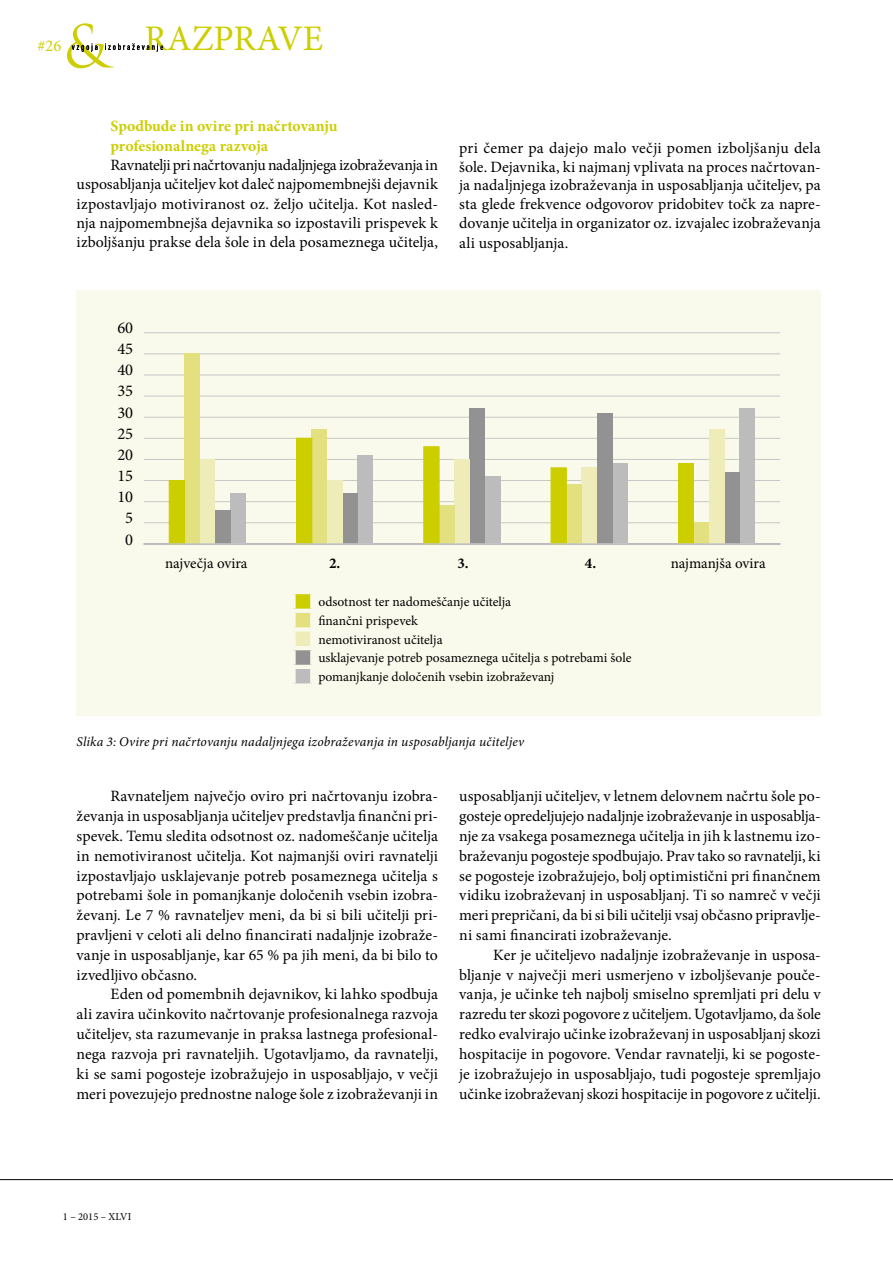
<style>
.page{position:relative;width:893px;height:1263px;background:#fff}
.page>*{position:absolute;margin:0;border:0;box-sizing:border-box;transform-origin:0 0}
.t1{font:36px "Minion Pro";color:#cdce00}
.t2{font:16.5px/21.1px "Minion Pro";color:#000;text-align:center}
.t3{font:16.5px "Minion Pro";color:#cdce00}
.t4{font:15.75px/19.8px "Minion Pro";color:#000;text-align:justify}
.t5{font:700 15.75px/19.8px "Minion Pro";color:#cdce00}
.t6{font:15px "Minion Pro";color:#000}
.t7{font:700 15px "Minion Pro";color:#000}
.t8{font:13.5px/18.8px "Minion Pro";color:#000}
.t9{font:italic 13.5px "Minion Pro";letter-spacing:.01em;color:#000}
.t10{font:10.5px "Minion Pro";color:#000}
</style>
<div class="page">
<hr style="left:0;top:1179px;width:893px;height:1px;background:#000">
<div style="left:77px;top:290px;width:744px;height:425px;background:#fafaec"></div>
<hr style="left:144px;top:522px;width:636px;height:1px;background:#c6c6c6">
<hr style="left:144px;top:501px;width:636px;height:1px;background:#c6c6c6">
<hr style="left:144px;top:480px;width:636px;height:1px;background:#c6c6c6">
<hr style="left:144px;top:459px;width:636px;height:1px;background:#c6c6c6">
<hr style="left:144px;top:438px;width:636px;height:1px;background:#c6c6c6">
<hr style="left:144px;top:417px;width:636px;height:1px;background:#c6c6c6">
<hr style="left:144px;top:396px;width:636px;height:1px;background:#c6c6c6">
<hr style="left:144px;top:375px;width:636px;height:1px;background:#c6c6c6">
<hr style="left:144px;top:353px;width:636px;height:1px;background:#c6c6c6">
<hr style="left:144px;top:332px;width:636px;height:1px;background:#c6c6c6">
<div style="left:230px;top:493px;width:16px;height:51px;background:#bcbcbc"></div>
<div style="left:358px;top:455px;width:15px;height:89px;background:#bcbcbc"></div>
<div style="left:485px;top:476px;width:15px;height:68px;background:#bcbcbc"></div>
<div style="left:612px;top:464px;width:15px;height:80px;background:#bcbcbc"></div>
<div style="left:739px;top:409px;width:16px;height:135px;background:#bcbcbc"></div>
<div style="left:215px;top:510px;width:15px;height:34px;background:#929292"></div>
<div style="left:342px;top:493px;width:16px;height:51px;background:#929292"></div>
<div style="left:470px;top:409px;width:15px;height:135px;background:#929292"></div>
<div style="left:597px;top:413px;width:15px;height:131px;background:#929292"></div>
<div style="left:724px;top:472px;width:15px;height:72px;background:#929292"></div>
<div style="left:200px;top:459px;width:15px;height:85px;background:#eeedb9"></div>
<div style="left:327px;top:480px;width:15px;height:64px;background:#eeedb9"></div>
<div style="left:454px;top:459px;width:16px;height:85px;background:#eeedb9"></div>
<div style="left:582px;top:468px;width:15px;height:76px;background:#eeedb9"></div>
<div style="left:709px;top:430px;width:15px;height:114px;background:#eeedb9"></div>
<div style="left:185px;top:354px;width:15px;height:190px;background:#e2e07f"></div>
<div style="left:312px;top:430px;width:15px;height:114px;background:#e2e07f"></div>
<div style="left:439px;top:506px;width:15px;height:38px;background:#e2e07f"></div>
<div style="left:566px;top:485px;width:16px;height:59px;background:#e2e07f"></div>
<div style="left:694px;top:523px;width:15px;height:21px;background:#e2e07f"></div>
<div style="left:169px;top:480px;width:16px;height:64px;background:#cdce00;border:1px solid #cdce00"></div>
<div style="left:296px;top:438px;width:16px;height:106px;background:#cdce00"></div>
<div style="left:423px;top:446px;width:17px;height:98px;background:#cdce00;border:1px solid #cdce00"></div>
<div style="left:550px;top:467px;width:17px;height:77px;background:#cdce00;border:1px solid #cdce00"></div>
<div style="left:678px;top:464px;width:16px;height:80px;background:#cdce00"></div>
<div style="left:293px;top:592px;width:19px;height:19px;background:#cdce00"></div>
<div style="left:293px;top:611px;width:19px;height:18px;background:#e2e07f"></div>
<div style="left:293px;top:629px;width:19px;height:19px;background:#eeedb9"></div>
<div style="left:293px;top:648px;width:19px;height:19px;background:#929292"></div>
<div style="left:293px;top:667px;width:19px;height:19px;background:#bcbcbc"></div>
<hr style="left:291px;top:590px;width:23px;height:4px;background:#fafaec">
<div style="left:291px;top:594px;width:5px;height:15px;background:#fafaec"></div>
<svg style="left:310px;top:594px;width:2px;height:15px"></svg>
<svg style="left:293px;top:609px;width:19px;height:4px"></svg>
<div style="left:291px;top:613px;width:5px;height:14px;background:#fafaec"></div>
<svg style="left:310px;top:613px;width:2px;height:14px"></svg>
<div style="left:291px;top:627px;width:23px;height:5px;background:#fafaec"></div>
<div style="left:291px;top:632px;width:5px;height:14px;background:#fafaec"></div>
<hr style="left:310px;top:632px;width:4px;height:14px;background:#fafaec">
<hr style="left:291px;top:646px;width:23px;height:4px;background:#fafaec">
<div style="left:291px;top:650px;width:5px;height:15px;background:#fafaec"></div>
<svg style="left:310px;top:650px;width:2px;height:15px"></svg>
<hr style="left:291px;top:665px;width:23px;height:4px;background:#fafaec">
<div style="left:291px;top:669px;width:5px;height:14px;background:#fafaec"></div>
<svg style="left:310px;top:669px;width:2px;height:14px"></svg>
<div style="left:291px;top:683px;width:23px;height:5px;background:#fafaec"></div>
<hr style="left:144px;top:543px;width:636px;height:2px;background:#c6c6c6">
<svg style="left:67px;top:23px;width:96px;height:45px"></svg>
<p class="t3" style="left:38px;top:35px;width:25px">#26</p>
<h1 class="t1" style="left:144px;top:14px;width:180px">RAZPRAVE</h1>
<p class="t5" style="left:111px;top:116px;width:228px">Spodbude in ovire pri načrtovanju profesionalnega razvoja</p>
<p class="t4" style="left:77px;top:155px;width:363px;line-height:19.4px;text-indent:34px">Ravnatelji pri načrtovanju nadaljnjega izobraževanja in usposabljanja učiteljev kot daleč najpomembnejši dejavnik izpostavljajo motiviranost oz. željo učitelja. Kot nasled&shy;nja najpomembnejša dejavnika so izpostavili prispevek k izboljšanju prakse dela šole in dela posameznega učitelja,</p>
<p class="t4" style="left:459px;top:138px;width:363px;line-height:18.9px">pri čemer pa dajejo malo večji pomen izboljšanju dela šole. Dejavnika, ki najmanj vplivata na proces načrtovan&shy;ja nadaljnjega izobraževanja in usposabljanja učiteljev, pa sta glede frekvence odgovorov pridobitev točk za napre&shy;dovanje učitelja in organizator oz. izvajalec izobraževanja ali usposabljanja.</p>
<p class="t2" style="left:117px;top:317px;width:17px">60<br>45<br>40<br>35<br>30<br>25<br>20<br>15<br>10<br>5<br>0</p>
<p class="t6" style="left:165px;top:553px;width:84px">največja ovira</p>
<p class="t7" style="left:329px;top:552px;width:13px">2.</p>
<p class="t7" style="left:457px;top:552px;width:13px">3.</p>
<p class="t7" style="left:585px;top:552px;width:13px">4.</p>
<p class="t6" style="left:671px;top:553px;width:96px">najmanjša ovira</p>
<p class="t8" style="left:318px;top:592px;width:315px">odsotnost ter nadomeščanje učitelja<br>finančni prispevek<br>nemotiviranost učitelja<br>usklajevanje potreb posameznega učitelja s potrebami šole pomanjkanje določenih vsebin izobraževanj</p>
<p class="t9" style="left:77px;top:733px;width:449px">Slika 3: Ovire pri načrtovanju nadaljnjega izobraževanja in usposabljanja učiteljev</p>
<p class="t4" style="left:77px;top:786px;width:363px;text-indent:34px">Ravnateljem največjo oviro pri načrtovanju izobra&shy;ževanja in usposabljanja učiteljev predstavlja finančni pri&shy;spevek. Temu sledita odsotnost oz. nadomeščanje učitelja in nemotiviranost učitelja. Kot najmanjši oviri ravnatelji izpostavljajo usklajevanje potreb posameznega učitelja s potrebami šole in pomanjkanje določenih vsebin izobra&shy;ževanj. Le 7 % ravnateljev meni, da bi si bili učitelji pri&shy;pravljeni v celoti ali delno financirati nadaljnje izobraže&shy;vanje in usposabljanje, kar 65 % pa jih meni, da bi bilo to izvedljivo občasno.</p>
<p class="t4" style="left:77px;top:984px;width:363px;text-indent:34px">Eden od pomembnih dejavnikov, ki lahko spodbuja ali zavira učinkovito načrtovanje profesionalnega razvoja učiteljev, sta razumevanje in praksa lastnega profesional&shy;nega razvoja pri ravnateljih. Ugotavljamo, da ravnatelji, ki se sami pogosteje izobražujejo in usposabljajo, v večji meri povezujejo prednostne naloge šole z izobraževanji in</p>
<p class="t4" style="left:459px;top:786px;width:363px">usposabljanji učiteljev, v letnem delovnem načrtu šole po&shy;gosteje opredeljujejo nadaljnje izobraževanje in usposablja&shy;nje za vsakega posameznega učitelja in jih k lastnemu izo&shy;braževanju pogosteje spodbujajo. Prav tako so ravnatelji, ki se pogosteje izobražujejo, bolj optimistični pri finančnem vidiku izobraževanj in usposabljanj. Ti so namreč v večji meri prepričani, da bi si bili učitelji vsaj občasno pripravlje&shy;ni sami financirati izobraževanje.</p>
<p class="t4" style="left:459px;top:945px;width:363px;text-indent:34px">Ker je učiteljevo nadaljnje izobraževanje in usposa&shy;bljanje v največji meri usmerjeno v izboljševanje pouče&shy;vanja, je učinke teh najbolj smiselno spremljati pri delu v razredu ter skozi pogovore z učiteljem. Ugotavljamo, da šole redko evalvirajo učinke izobraževanj in usposabljanj skozi hospitacije in pogovore. Vendar ravnatelji, ki se pogoste&shy;je izobražujejo in usposabljajo, tudi pogosteje spremljajo učinke izobraževanj skozi hospitacije in pogovore z učitelji.</p>
<p class="t10" style="left:63px;top:1210px;width:70px">1 – 2015 – XLVI</p>
</div>
